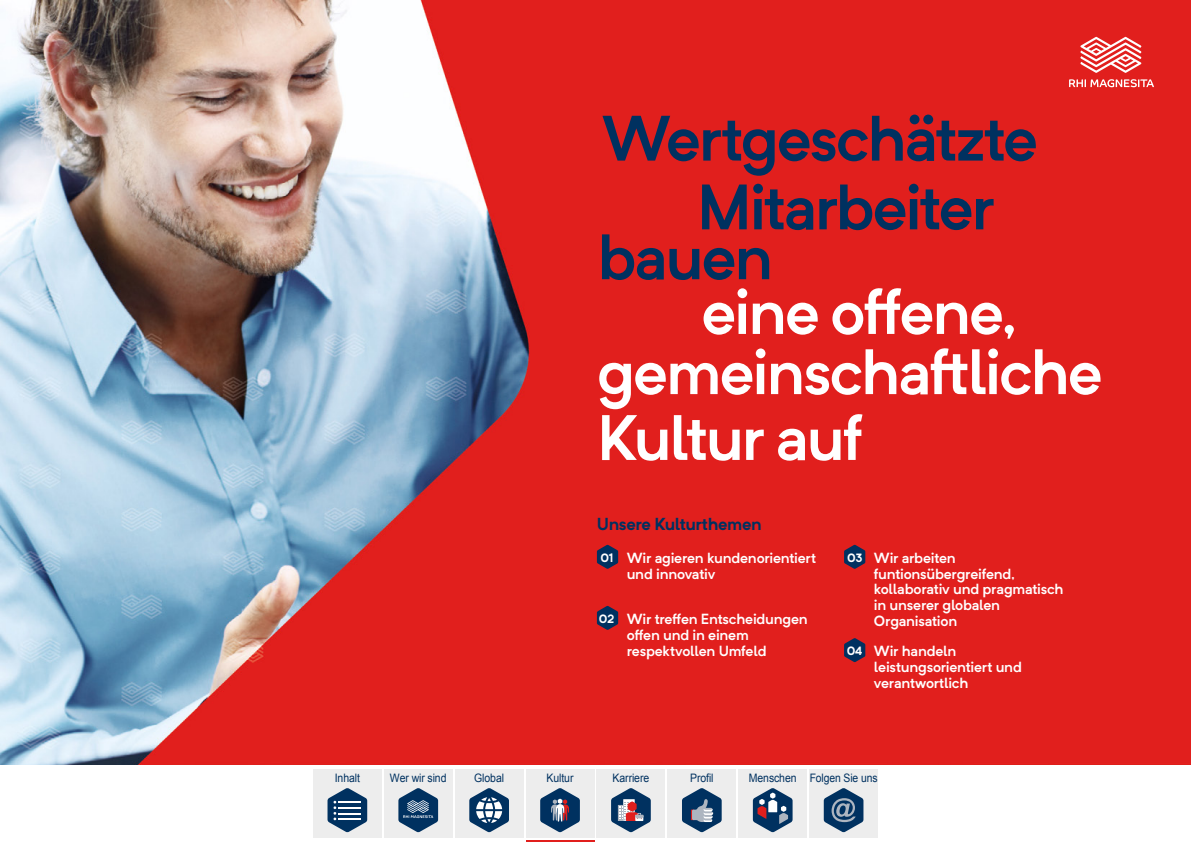
<style>
.page{position:relative;width:1191px;height:842px;background:#fff}
.page>*{position:absolute;margin:0;border:0;box-sizing:border-box;transform-origin:0 0}
.t1{font:600 63.1px/60.2px "Neutrif Pro";letter-spacing:-.035em;color:#fff;text-align:center}
.t2{font:600 63.1px/49.9px "Neutrif Pro";letter-spacing:-.035em;color:#003160}
.t3{font:700 17.1px "Neutrif Pro";letter-spacing:-.025em;color:#003160}
.t4{font:600 14.5px/15.8px "Neutrif Pro";letter-spacing:-.015em;color:#fff}
.t5{font:700 11.8px "Neutrif Pro";letter-spacing:-.04em;color:#fff}
.t6{font:11.7px "Arial";letter-spacing:-.01em;color:#003160;scale:.9 1}
.t7{font:11.7px "Arial";letter-spacing:-.01em;color:#003160;scale:.89 1}
</style>
<div class="page">
<img style="left:0;top:0;width:1190px;height:765px">
<hr style="left:526px;top:840px;width:68px;height:2px;background:#e11f1d">
<div style="left:313px;top:769px;width:68px;height:68px;background:#ededed"></div>
<div style="left:384px;top:769px;width:68px;height:68px;background:#ededed"></div>
<div style="left:455px;top:769px;width:68px;height:68px;background:#ededed"></div>
<div style="left:526px;top:769px;width:68px;height:68px;background:#ededed"></div>
<div style="left:597px;top:769px;width:68px;height:68px;background:#ededed"></div>
<div style="left:668px;top:769px;width:68px;height:68px;background:#ededed"></div>
<div style="left:738px;top:769px;width:68px;height:68px;background:#ededed"></div>
<div style="left:809px;top:769px;width:68px;height:68px;background:#ededed"></div>
<svg style="left:327px;top:788px;width:40px;height:44px"></svg>
<svg style="left:398px;top:788px;width:40px;height:44px"></svg>
<svg style="left:469px;top:788px;width:40px;height:44px"></svg>
<svg style="left:540px;top:788px;width:40px;height:44px"></svg>
<svg style="left:611px;top:788px;width:40px;height:44px"></svg>
<svg style="left:682px;top:788px;width:39px;height:44px"></svg>
<svg style="left:753px;top:788px;width:39px;height:44px"></svg>
<svg style="left:823px;top:788px;width:40px;height:44px"></svg>
<svg style="left:1069px;top:79px;width:85px;height:8px"></svg>
<svg style="left:1080px;top:37px;width:61px;height:36px"></svg>
<svg style="left:597px;top:545px;width:21px;height:24px"></svg>
<svg style="left:597px;top:606px;width:21px;height:24px"></svg>
<svg style="left:844px;top:545px;width:21px;height:24px"></svg>
<svg style="left:844px;top:638px;width:21px;height:24px"></svg>
<p class="t6" style="left:335px;top:771px;width:29px">Inhalt</p>
<p class="t6" style="left:390px;top:771px;width:64px">Wer wir sind</p>
<p class="t6" style="left:474px;top:771px;width:35px">Global</p>
<h1 class="t2" style="left:601px;top:112px;width:438px">Wertgeschätzte</h1>
<h1 class="t2" style="left:597px;top:180px;width:399px;text-indent:99px">Mitarbeiter bauen</h1>
<h1 class="t1" style="left:597px;top:280px;width:507px">eine offene, gemeinschaftliche</h1>
<h1 class="t1" style="left:597px;top:406px;width:268px">Kultur auf</h1>
<p class="t3" style="left:597px;top:513px;width:166px">Unsere Kulturthemen</p>
<p class="t5" style="left:600px;top:549px;width:14px">01</p>
<p class="t5" style="left:599px;top:610px;width:17px">02</p>
<p class="t4" style="left:627px;top:549px;width:191px">Wir agieren kundenorientiert</p>
<p class="t4" style="left:627px;top:565px;width:90px">und innovativ</p>
<p class="t4" style="left:627px;top:610px;width:182px">Wir treffen Entscheidungen</p>
<p class="t4" style="left:627px;top:626px;width:141px">offen und in einem respektvollen Umfeld</p>
<p class="t5" style="left:847px;top:549px;width:17px">03</p>
<p class="t5" style="left:846px;top:643px;width:17px">04</p>
<p class="t4" style="left:874px;top:549px;width:83px">Wir arbeiten</p>
<p class="t4" style="left:874px;top:565px;width:191px">funtionsübergreifend, kollaborativ und pragmatisch in unserer globalen<br>Organisation</p>
<p class="t4" style="left:874px;top:643px;width:84px">Wir handeln</p>
<p class="t4" style="left:874px;top:658px;width:149px">leistungsorientiert und verantwortlich</p>
<p class="t6" style="left:546px;top:771px;width:31px">Kultur</p>
<p class="t6" style="left:612px;top:771px;width:42px">Karriere</p>
<p class="t6" style="left:690px;top:771px;width:28px">Profil</p>
<p class="t6" style="left:749px;top:771px;width:54px">Menschen</p>
<p class="t7" style="left:809px;top:771px;width:78px">Folgen Sie uns</p>
</div>
